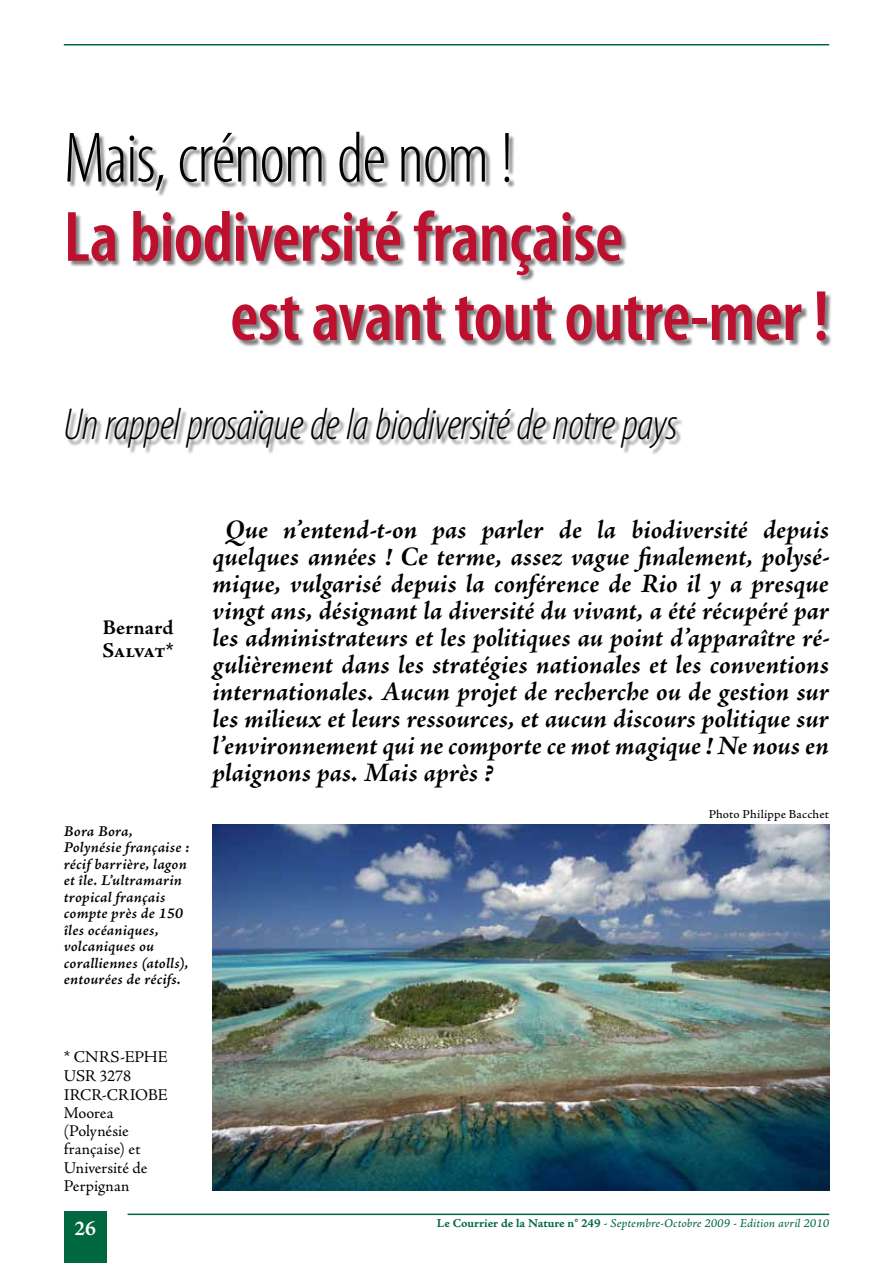
<style>
.page{position:relative;width:893px;height:1263px;background:#fff}
.page>*{position:absolute;margin:0;border:0;box-sizing:border-box;transform-origin:0 0}
.t1{font:600 condensed 72px/79.2px "Myriad Pro";letter-spacing:-.01em;color:#be0f2e}
.t2{font:300 condensed 72px "Myriad Pro";letter-spacing:-.015em;color:#000}
.t3{font:italic 300 condensed 45px "Myriad Pro";letter-spacing:-.01em;color:#000}
.t4{font:italic 700 27px/27px "Adobe Jenson Pro";color:#000;text-align:justify}
.t5{font:700 21px/23.1px "Adobe Jenson Pro";letter-spacing:-.01em;color:#000}
.t6{font:700 21px "Adobe Jenson Pro";color:#fff}
.t7{font:16.5px/18.3px "Adobe Jenson Pro";color:#000}
.t8{font:15px/16.5px "Adobe Jenson Pro Semibold It Capt";letter-spacing:.01em;color:#000}
.t9{font:12px "Adobe Jenson Pro It Capt";color:#006840}
.t10{font:12px "Adobe Jenson Pro Capt";letter-spacing:.015em;color:#000}
.s1{font-family:"Adobe Jenson Pro Bold Capt"}
.s2{font-family:"Adobe Jenson Pro Capt"}
</style>
<div class="page">
<hr style="left:128px;top:1213px;width:701px;height:2px;background:#006840">
<div style="left:64px;top:1212px;width:42px;height:51px;background:#006840"></div>
<hr style="left:64px;top:44px;width:765px;height:1px;background:#006840">
<div style="left:67px;top:134px;width:765px;height:321px;background:#000;opacity:.5"></div>
<img style="left:213px;top:825px;width:616px;height:366px">
<h1 class="t2" style="left:64px;top:119px;width:451px">Mais, crénom de nom !</h1>
<h1 class="t1" style="left:230px;top:199px;width:600px;text-indent:-166px">La biodiversité française<br>est avant tout outre-mer !</h1>
<h2 class="t3" style="left:64px;top:400px;width:616px">Un rappel prosaïque de la biodiversité de notre pays</h2>
<p class="t5" style="left:103px;top:616px;width:73px">Bernard<br>Salvat*</p>
<p class="t8" style="left:64px;top:824px;width:127px">Bora Bora,<br>Polynésie française : récif barrière, lagon et île. L’ultramarin tropical français compte près de 150 îles océaniques, volcaniques ou coralliennes (atolls), entourées de récifs.</p>
<p class="t4" style="left:213px;top:518px;width:618px;text-indent:13px">Que n’entend-t-on pas parler de la biodiversité depuis quelques années ! Ce terme, assez vague finalement, polysé&shy;mique, vulgarisé depuis la conférence de Rio il y a presque vingt ans, désignant la diversité du vivant, a été récupéré par les administrateurs et les politiques au point d’apparaître ré&shy;gulièrement dans les stratégies nationales et les conventions internationales. Aucun projet de recherche ou de gestion sur les milieux et leurs ressources, et aucun discours politique sur l’environnement qui ne comporte ce mot magique ! Ne nous en plaignons pas. Mais après ?</p>
<p class="t10" style="left:709px;top:807px;width:122px">Photo Philippe Bacchet</p>
<p class="t7" style="left:64px;top:1048px;width:106px">* CNRS-EPHE<br>USR 3278<br>IRCR-CRIOBE<br>Moorea (Polynésie française) et<br>Université de<br>Perpignan</p>
<p class="t6" style="left:74px;top:1216px;width:24px">26</p>
<p class="t9" style="left:437px;top:1216px;width:394px"><span class="s1">Le Courrier de la Nature n° 249</span> <span class="s2">-</span> Septembre-Octobre 2009 - Edition avril 2010</p>
</div>
